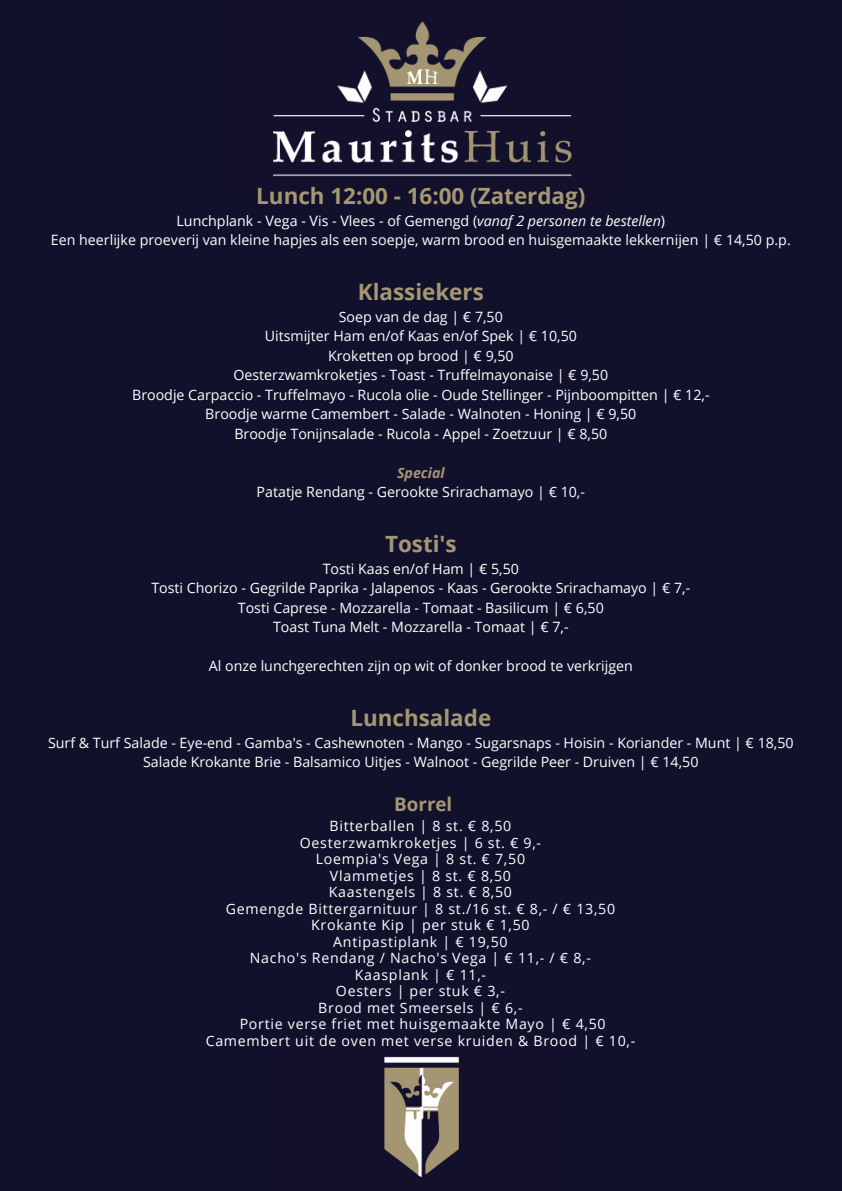
<style>
.page{position:relative;width:842px;height:1191px;background:#fff}
.page>*{position:absolute;margin:0;border:0;box-sizing:border-box;transform-origin:0 0}
.t1{font:700 22.4px "Open Sans";color:#a59772}
.t2{font:700 18.8px "Open Sans";color:#a59772}
.t3{font:14.3px "Open Sans";color:#fff}
.t4{font:14.2px "Open Sans";color:#fff}
.t5{font:14.2px "Open Sans";letter-spacing:.05em;color:#fff}
.t6{font:italic 700 14.2px "Open Sans";color:#a59772}
.s1{font-style:italic}
</style>
<div class="page">
<div style="left:0;top:0;width:842px;height:1190px;background:#12112c"></div>
<img style="left:273px;top:21px;width:299px;height:156px">
<img style="left:384px;top:1056px;width:75px;height:121px">
<p class="t1" style="left:256px;top:180px;width:331px">Lunch 12:00 - 16:00 (Zaterdag)</p>
<p class="t3" style="left:177px;top:210px;width:490px">Lunchplank - Vega - Vis - Vlees - of Gemengd (<span class="s1">vanaf 2 personen te bestellen</span>)</p>
<p class="t3" style="left:51px;top:230px;width:741px">Een heerlijke proeverij van kleine hapjes als een soepje, warm brood en huisgemaakte lekkernijen | € 14,50 p.p.</p>
<p class="t1" style="left:358px;top:276px;width:128px">Klassiekers</p>
<p class="t4" style="left:339px;top:306px;width:166px">Soep van de dag | € 7,50</p>
<p class="t4" style="left:265px;top:326px;width:314px">Uitsmijter Ham en/of Kaas en/of Spek | € 10,50</p>
<p class="t4" style="left:328px;top:345px;width:187px">Kroketten op brood | € 9,50</p>
<p class="t4" style="left:233px;top:365px;width:376px">Oesterzwamkroketjes - Toast - Truffelmayonaise | € 9,50</p>
<p class="t4" style="left:132px;top:384px;width:579px">Broodje Carpaccio - Truffelmayo - Rucola olie - Oude Stellinger - Pijnboompitten | € 12,-</p>
<p class="t4" style="left:205px;top:404px;width:433px">Broodje warme Camembert - Salade - Walnoten - Honing | € 9,50</p>
<p class="t4" style="left:234px;top:423px;width:374px">Broodje Tonijnsalade - Rucola - Appel - Zoetzuur | € 8,50</p>
<p class="t6" style="left:397px;top:462px;width:49px">Special</p>
<p class="t4" style="left:257px;top:482px;width:330px">Patatje Rendang - Gerookte Srirachamayo | € 10,-</p>
<p class="t1" style="left:385px;top:528px;width:73px">Tosti's</p>
<p class="t4" style="left:323px;top:558px;width:198px">Tosti Kaas en/of Ham | € 5,50</p>
<p class="t4" style="left:151px;top:578px;width:540px">Tosti Chorizo - Gegrilde Paprika - Jalapenos - Kaas - Gerookte Srirachamayo | € 7,-</p>
<p class="t4" style="left:238px;top:597px;width:367px">Tosti Caprese - Mozzarella - Tomaat - Basilicum | € 6,50</p>
<p class="t4" style="left:273px;top:617px;width:297px">Toast Tuna Melt - Mozzarella - Tomaat | € 7,-</p>
<p class="t4" style="left:209px;top:656px;width:426px">Al onze lunchgerechten zijn op wit of donker brood te verkrijgen</p>
<p class="t1" style="left:350px;top:702px;width:142px">Lunchsalade</p>
<p class="t4" style="left:48px;top:732px;width:747px">Surf &amp; Turf Salade - Eye-end - Gamba's - Cashewnoten - Mango - Sugarsnaps - Hoisin - Koriander - Munt | € 18,50</p>
<p class="t4" style="left:143px;top:752px;width:557px">Salade Krokante Brie - Balsamico Uitjes - Walnoot - Gegrilde Peer - Druiven | € 14,50</p>
<p class="t2" style="left:394px;top:790px;width:60px">Borrel</p>
<p class="t5" style="left:330px;top:815px;width:183px">Bitterballen | 8 st. € 8,50</p>
<p class="t5" style="left:300px;top:832px;width:243px">Oesterzwamkroketjes | 6 st. € 9,-</p>
<p class="t5" style="left:316px;top:848px;width:211px">Loempia's Vega | 8 st. € 7,50</p>
<p class="t5" style="left:330px;top:865px;width:183px">Vlammetjes | 8 st. € 8,50</p>
<p class="t5" style="left:329px;top:881px;width:185px">Kaastengels | 8 st. € 8,50</p>
<p class="t5" style="left:226px;top:898px;width:391px">Gemengde Bittergarnituur | 8 st./16 st. € 8,- / € 13,50</p>
<p class="t5" style="left:311px;top:914px;width:220px">Krokante Kip | per stuk € 1,50</p>
<p class="t5" style="left:333px;top:931px;width:176px">Antipastiplank | € 19,50</p>
<p class="t5" style="left:250px;top:947px;width:343px">Nacho's Rendang / Nacho's Vega | € 11,- / € 8,-</p>
<p class="t5" style="left:355px;top:964px;width:133px">Kaasplank | € 11,-</p>
<p class="t5" style="left:336px;top:980px;width:171px">Oesters | per stuk € 3,-</p>
<p class="t5" style="left:318px;top:997px;width:206px">Brood met Smeersels | € 6,-</p>
<p class="t5" style="left:240px;top:1013px;width:367px">Portie verse friet met huisgemaakte Mayo | € 4,50</p>
<p class="t5" style="left:206px;top:1030px;width:431px">Camembert uit de oven met verse kruiden &amp; Brood | € 10,-</p>
</div>
